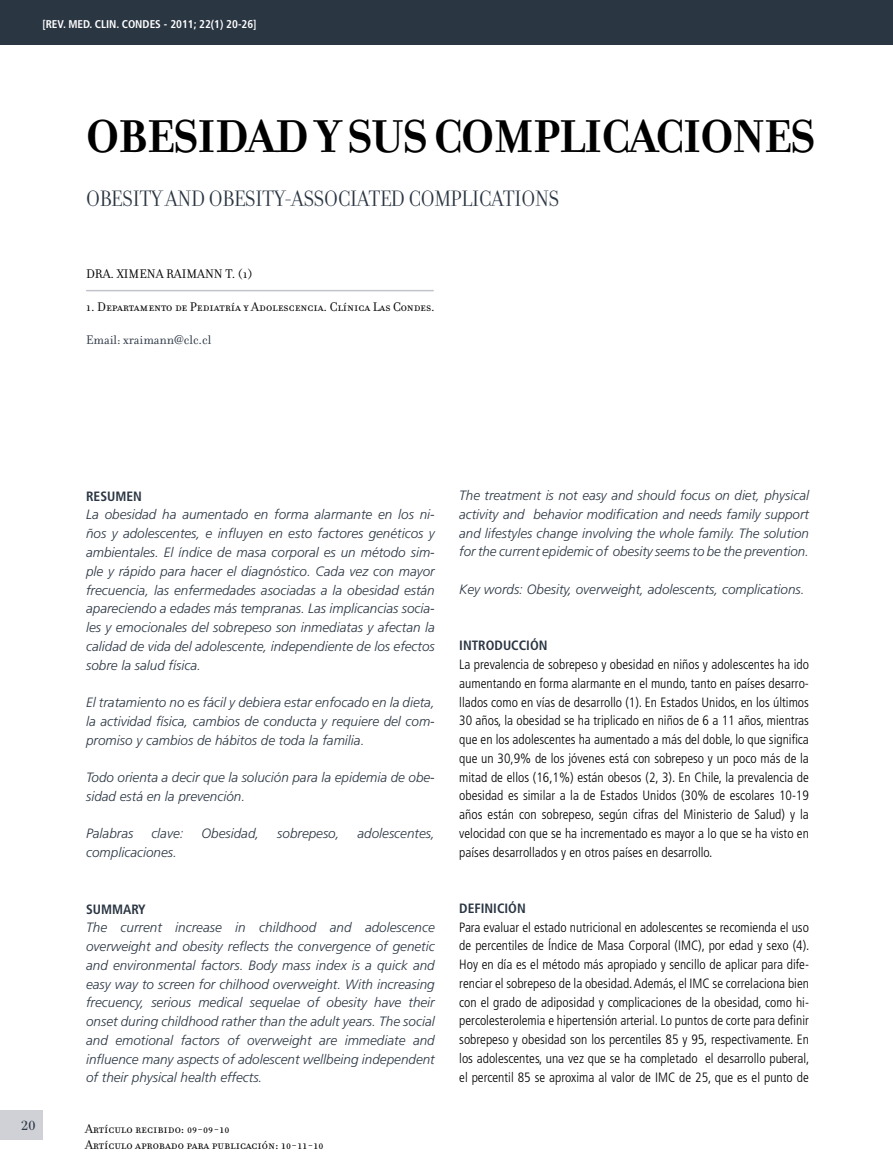
<style>
.page{position:relative;width:893px;height:1170px;background:#fff}
.page>*{position:absolute;margin:0;border:0;box-sizing:border-box;transform-origin:0 0}
.t1{font:700 49.5px "Filosofia";letter-spacing:-.02em;color:#000}
.t2{font:24px "Filosofia Grand Caps";color:#2b3643}
.t3{font:19.5px "Filosofia Grand Caps";color:#2b3643;scale:1.1 1}
.t4{font:italic 300 13.5px/18.8px "Frutiger";color:#2b3643;text-align:justify}
.t5{font:300 condensed 13.5px/18.8px "Frutiger";color:#000;text-align:justify}
.t6{font:13.5px/15.8px "Filosofia Small Caps";color:#000}
.t7{font:700 condensed 13.5px "Frutiger";color:#2b3643}
.t8{font:13.5px "Filosofia";color:#2b3643}
.t9{font:700 condensed 11.25px "Frutiger";color:#fff}
</style>
<div class="page">
<div style="left:0;top:1110px;width:43px;height:30px;background:#cfd1d7"></div>
<hr style="left:86px;top:290px;width:348px;height:1px;background:#c1c4cb">
<div style="left:0;top:0;width:893px;height:44px;background:#2b3643"></div>
<p class="t9" style="left:42px;top:17px;width:216px">[REV. MED. CLIN. CONDES - 2011; 22(1) 20-26]</p>
<h1 class="t1" style="left:86px;top:107px;width:730px">OBESIDAD Y SUS COMPLICACIONES</h1>
<h2 class="t2" style="left:86px;top:185px;width:26px">OBESIT</h2>
<h2 class="t2" style="left:151px;top:185px;width:70px">Y AND OBESIT</h2>
<h2 class="t2" style="left:274px;top:185px;width:30px">Y-ASSOCIATED</h2>
<h2 class="t2" style="left:409px;top:185px;width:13px">COMPLICATIONS</h2>
<p class="t6" style="left:86px;top:266px;width:47px">Dra. Ximena</p>
<p class="t6" style="left:166px;top:266px;width:17px">Raimann</p>
<p class="t6" style="left:225px;top:266px;width:29px">T. (1)</p>
<p class="t6" style="left:86px;top:299px;width:350px">1. Departamento de Pediatría y Adolescencia. Clínica Las Condes.</p>
<p class="t8" style="left:86px;top:332px;width:127px">Email: xraimann@clc.cl</p>
<h3 class="t3" style="left:21px;top:1113px;width:15px">20</h3>
<p class="t7" style="left:86px;top:488px;width:57px">RESUMEN</p>
<p class="t4" style="left:86px;top:505px;width:350px">La obesidad ha aumentado en forma alarmante en los ni&shy;ños y adolescentes, e influyen en esto factores genéticos y ambientales. El índice de masa corporal es un método sim&shy;ple y rápido para hacer el diagnóstico. Cada vez con mayor frecuencia, las enfermedades asociadas a la obesidad están apareciendo a edades más tempranas. Las implicancias socia&shy;les y emocionales del sobrepeso son inmediatas y afectan la calidad de vida del adolescente, independiente de los efectos sobre la salud física.</p>
<p class="t4" style="left:86px;top:693px;width:350px">El tratamiento no es fácil y debiera estar enfocado en la dieta, la actividad física, cambios de conducta y requiere del com&shy;promiso y cambios de hábitos de toda la familia.</p>
<p class="t4" style="left:86px;top:768px;width:350px">Todo orienta a decir que la solución para la epidemia de obe&shy;sidad está en la prevención.</p>
<p class="t4" style="left:86px;top:824px;width:49px">Palabras</p>
<p class="t4" style="left:151px;top:824px;width:34px">clave:</p>
<p class="t4" style="left:202px;top:824px;width:59px">Obesidad,</p>
<p class="t4" style="left:277px;top:824px;width:64px">sobrepeso,</p>
<p class="t4" style="left:358px;top:824px;width:79px">adolescentes,</p>
<p class="t4" style="left:86px;top:843px;width:92px">complicaciones.</p>
<p class="t7" style="left:86px;top:900px;width:26px">SUMMAR</p>
<p class="t7" style="left:138px;top:900px;width:9px">Y</p>
<p class="t4" style="left:86px;top:918px;width:350px">The current increase in childhood and adolescence overweight and obesity reflects the convergence of genetic and environmental factors. Body mass index is a quick and easy way to screen for chilhood overweight. With increasing frecuency, serious medical sequelae of obesity have their onset during childhood rather than the adult years. The social and emotional factors of overweight are immediate and influence many aspects of adolescent wellbeing independent of their physical health effects.</p>
<p class="t6" style="left:85px;top:1120px;width:240px">Artículo recibido: 09-09-10<br>Artículo aprobado para publicación: 10-11-10</p>
<p class="t4" style="left:459px;top:486px;width:351px">The treatment is not easy and should focus on diet, physical activity and behavior modification and needs family support and lifestyles change involving the whole family. The solution for the current epidemic of obesity seems to be the prevention.</p>
<p class="t4" style="left:459px;top:579px;width:347px">Key words: Obesity, overweight, adolescents, complications.</p>
<p class="t7" style="left:459px;top:637px;width:90px">INTRODUCCIÓN</p>
<p class="t5" style="left:459px;top:655px;width:351px">La prevalencia de sobrepeso y obesidad en niños y adolescentes ha ido aumentando en forma alarmante en el mundo, tanto en países desarro&shy;llados como en vías de desarrollo (1). En Estados Unidos, en los últimos 30 años, la obesidad se ha triplicado en niños de 6 a 11 años, mientras que en los adolescentes ha aumentado a más del doble, lo que significa que un 30,9% de los jóvenes está con sobrepeso y un poco más de la mitad de ellos (16,1%) están obesos (2, 3). En Chile, la prevalencia de obesidad es similar a la de Estados Unidos (30% de escolares 10-19 años están con sobrepeso, según cifras del Ministerio de Salud) y la velocidad con que se ha incrementado es mayor a lo que se ha visto en países desarrollados y en otros países en desarrollo.</p>
<p class="t7" style="left:459px;top:900px;width:68px">DEFINICIÓN</p>
<p class="t5" style="left:459px;top:917px;width:352px">Para evaluar el estado nutricional en adolescentes se recomienda el uso de percentiles de Índice de Masa Corporal (IMC), por edad y sexo (4).<br>Hoy en día es el método más apropiado y sencillo de aplicar para dife&shy;renciar el sobrepeso de la obesidad. Además, el IMC se correlaciona bien con el grado de adiposidad y complicaciones de la obesidad, como hi&shy;percolesterolemia e hipertensión arterial. Lo puntos de corte para definir sobrepeso y obesidad son los percentiles 85 y 95, respectivamente. En los adolescentes, una vez que se ha completado el desarrollo puberal, el percentil 85 se aproxima al valor de IMC de 25, que es el punto de</p>
</div>
